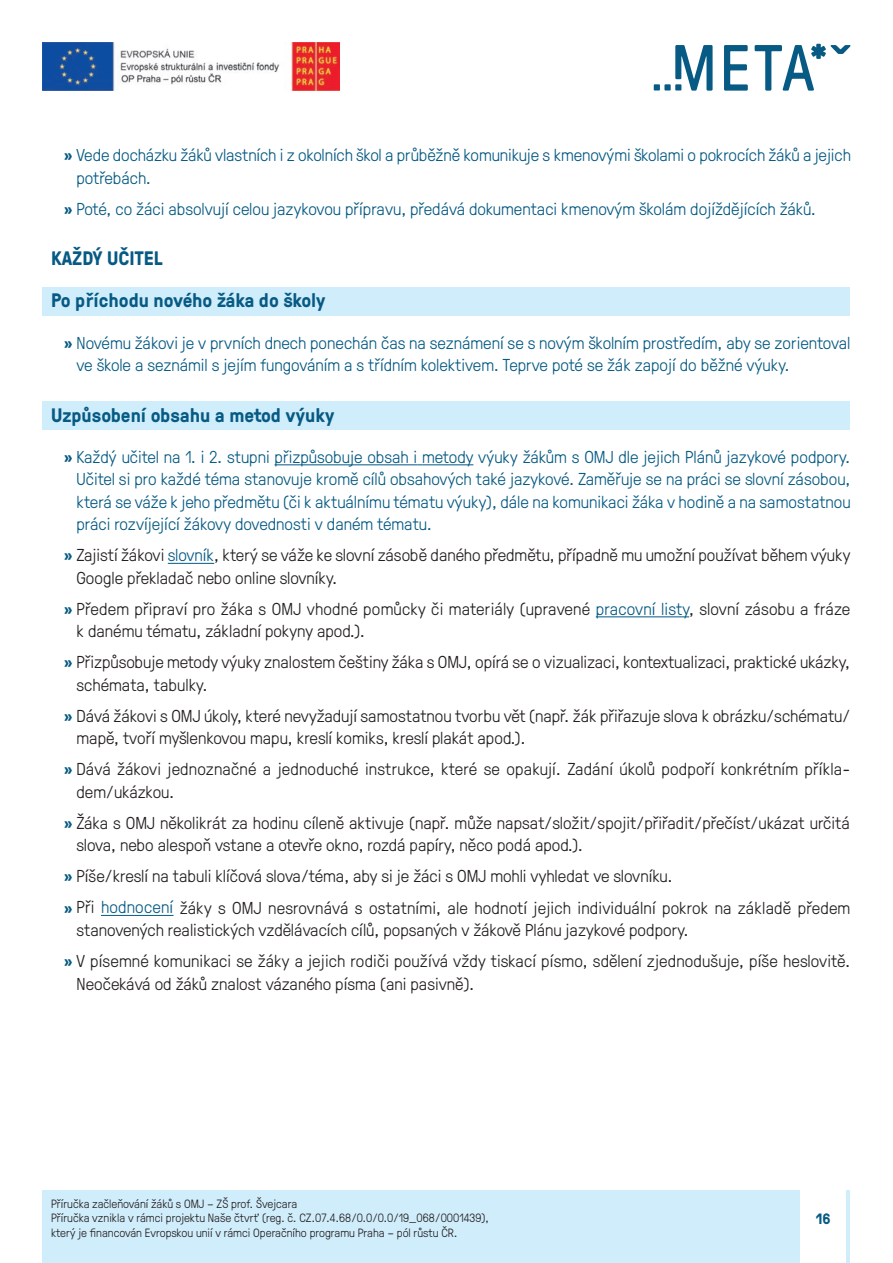
<style>
.page{position:relative;width:893px;height:1263px;background:#fff}
.page>*{position:absolute;margin:0;border:0;box-sizing:border-box;transform-origin:0 0}
.t1{font:700 19.5px/42px "GT Pressura";color:#065a83}
.t2{font:300 17.25px/22.5px "GT Pressura";color:#231f20}
.t3{font:300 17.25px/22.5px "GT Pressura";color:#065a83}
.t4{font:700 15px "GT Pressura";color:#065a83}
.t5{font:300 12px/14.4px "GT Pressura";color:#231f20}
.s1{font-weight:700}
.s2{font-weight:700;color:#065a83}
.s3{color:#065a83}
</style>
<div class="page">
<div style="left:43px;top:1191px;width:807px;height:72px;background:#d0edfb"></div>
<img style="left:43px;top:43px;width:297px;height:47px">
<svg style="left:724px;top:45px;width:24px;height:46px"></svg>
<svg style="left:755px;top:44px;width:95px;height:47px"></svg>
<svg style="left:654px;top:45px;width:59px;height:46px"></svg>
<div style="left:801px;top:1191px;width:45px;height:72px;background:#fff"></div>
<div style="left:43px;top:287px;width:807px;height:28px;background:#d0edfb"></div>
<div style="left:43px;top:402px;width:807px;height:28px;background:#d0edfb"></div>
<hr style="left:274px;top:464px;width:143px;height:1px;background:#065a83">
<hr style="left:422px;top:464px;width:51px;height:1px;background:#065a83">
<hr style="left:168px;top:563px;width:46px;height:1px;background:#065a83">
<hr style="left:596px;top:616px;width:93px;height:1px;background:#065a83">
<hr style="left:101px;top:915px;width:73px;height:1px;background:#065a83">
<p class="t3" style="left:77px;top:145px;width:776px;text-indent:-13px"><span class="s1">»</span> Vede docházku žáků vlastních i z okolních škol a průběžně komunikuje s kmenovými školami o pokrocích žáků a jejich potřebách.</p>
<p class="t3" style="left:64px;top:199px;width:754px"><span class="s1">»</span> Poté, co žáci absolvují celou jazykovou přípravu, předává dokumentaci kmenovým školám dojíždějících žáků.</p>
<p class="t1" style="left:51px;top:239px;width:276px">KažDý UČiteL<br>Po příchodu nového žáka do školy</p>
<p class="t3" style="left:77px;top:333px;width:775px;text-indent:-13px"><span class="s1">»</span> Novému žákovi je v prvních dnech ponechán čas na seznámení se s novým školním prostředím, aby se zorientoval ve škole a seznámil s jejím fungováním a s třídním kolektivem. Teprve poté se žák zapojí do běžné výuky.</p>
<p class="t1" style="left:51px;top:396px;width:285px">Uzpůsobení obsahu a metod výuky</p>
<p class="t3" style="left:77px;top:447px;width:776px;text-align:justify;text-indent:-13px"><span class="s1">»</span> Každý učitel na 1. i 2. stupni přizpůsobuje obsah i metody výuky žákům s OMJ dle jejich Plánů jazykové podpory.<br>Učitel si pro každé téma stanovuje kromě cílů obsahových také jazykové. Zaměřuje se na práci se slovní zásobou, která se váže k jeho předmětu (či k aktuálnímu tématu výuky), dále na komunikaci žáka v hodině a na samostatnou práci rozvíjející žákovy dovednosti v daném tématu.</p>
<p class="t2" style="left:77px;top:546px;width:775px;text-indent:-13px"><span class="s2">»</span> Zajistí žákovi <span class="s3">slovník</span>, který se váže ke slovní zásobě daného předmětu, případně mu umožní používat během výuky<br>Google překladač nebo online slovníky.</p>
<p class="t2" style="left:77px;top:599px;width:775px;text-indent:-13px"><span class="s2">»</span> Předem připraví pro žáka s OMJ vhodné pomůcky či materiály (upravené <span class="s3">pracovní listy</span>, slovní zásobu a fráze k danému tématu, základní pokyny apod.).</p>
<p class="t2" style="left:77px;top:653px;width:775px;text-indent:-13px"><span class="s2">»</span> Přizpůsobuje metody výuky znalostem češtiny žáka s OMJ, opírá se o vizualizaci, kontextualizaci, praktické ukázky, schémata, tabulky.</p>
<p class="t2" style="left:77px;top:706px;width:775px;text-indent:-13px"><span class="s2">»</span> Dává žákovi s OMJ úkoly, které nevyžadují samostatnou tvorbu vět (např. žák přiřazuje slova k obrázku/schématu/ mapě, tvoří myšlenkovou mapu, kreslí komiks, kreslí plakát apod.).</p>
<p class="t2" style="left:77px;top:760px;width:775px;text-indent:-13px"><span class="s2">»</span> Dává žákovi jednoznačné a jednoduché instrukce, které se opakují. Zadání úkolů podpoří konkrétním příkla - dem/ukázkou.</p>
<p class="t2" style="left:77px;top:813px;width:775px;text-indent:-13px"><span class="s2">»</span> Žáka s OMJ několikrát za hodinu cíleně aktivuje (např. může napsat/složit/spojit/přiřadit/přečíst/ukázat určitá slova, nebo alespoň vstane a otevře okno, rozdá papíry, něco podá apod.).</p>
<p class="t2" style="left:64px;top:863px;width:788px;line-height:31px"><span class="s2">»</span> Píše/kreslí na tabuli klíčová slova/téma, aby si je žáci s OMJ mohli vyhledat ve slovníku.<br><span class="s2">»</span> Při <span class="s3">hodnocení</span> žáky s OMJ nesrovnává s ostatními, ale hodnotí jejich individuální pokrok na základě předem</p>
<p class="t2" style="left:64px;top:916px;width:788px;line-height:31px;text-indent:13px">stanovených realistických vzdělávacích cílů, popsaných v žákově Plánu jazykové podpory.<br><span class="s2">»</span> V písemné komunikaci se žáky a jejich rodiči používá vždy tiskací písmo, sdělení zjednodušuje, píše heslovitě.</p>
<p class="t2" style="left:77px;top:974px;width:399px">Neočekává od žáků znalost vázaného písma (ani pasivně).</p>
<p class="t5" style="left:51px;top:1197px;width:439px">Příručka začleňování žáků s OMJ – ZŠ prof. Švejcara<br>Příručka vznikla v rámci projektu Naše čtvrť (reg. č. CZ.07.4.68/0.0/0.0/19_068/0001439), který je financován Evropskou unií v rámci Operačního programu Praha – pól růstu ČR.</p>
<p class="t4" style="left:816px;top:1213px;width:16px">16</p>
</div>
